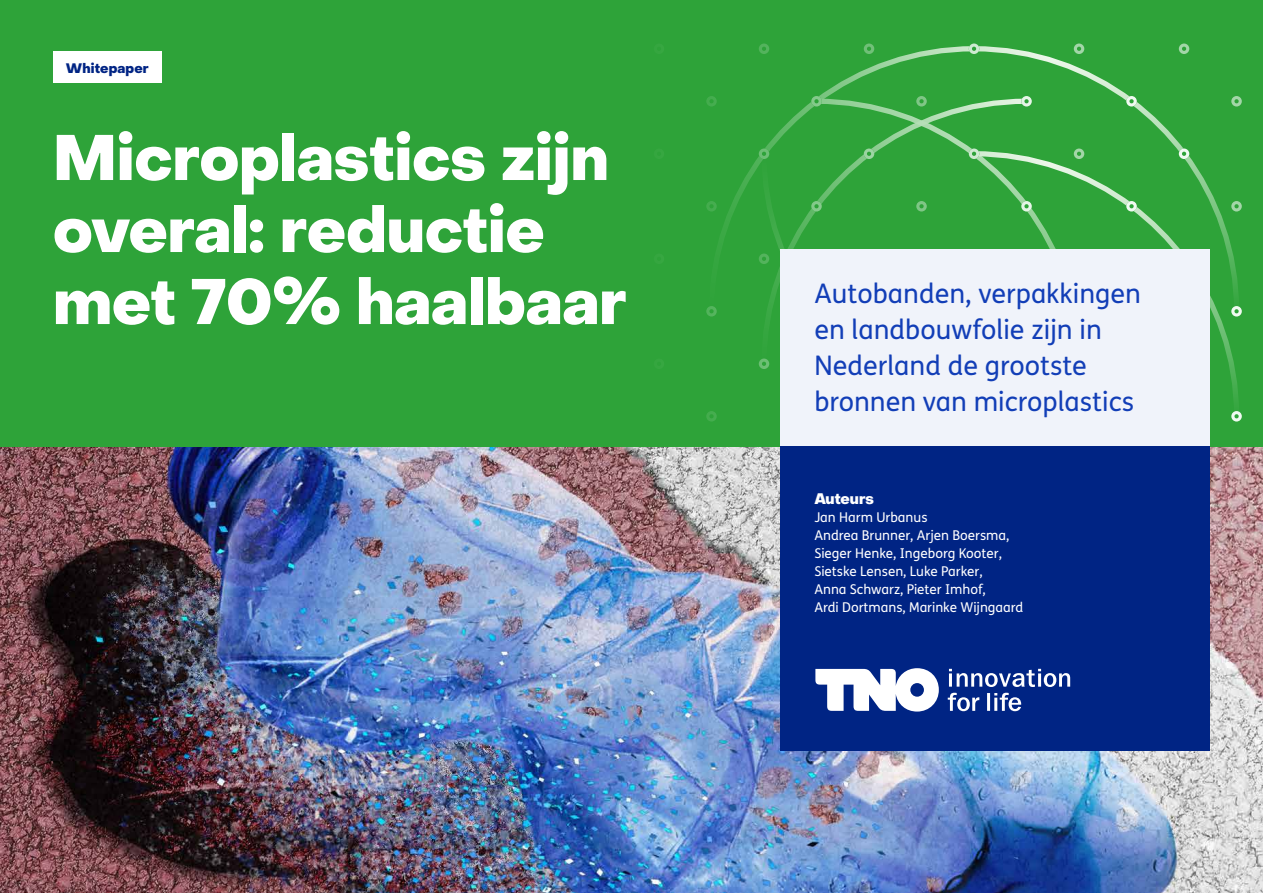
<style>
.page{position:relative;width:1263px;height:893px;background:#fff}
.page>*{position:absolute;margin:0;border:0;box-sizing:border-box;transform-origin:0 0}
.t1{font:800 63px/72px "PP Object Sans";color:#fff}
.t2{font:27px/36px "FS Me Pro";color:#123eb7}
.t3{font:800 15px "PP Object Sans";color:#fff}
.t4{font:13.5px/18px "FS Me Pro";color:#fff}
.t5{font:800 13.5px "PP Object Sans";letter-spacing:.01em;color:#002484}
</style>
<div class="page">
<img style="left:0;top:446px;width:1263px;height:447px">
<div style="left:0;top:0;width:1263px;height:446px;background:#2ea339"></div>
<svg style="left:719px;top:46px;width:250px;height:198px"></svg>
<svg style="left:759px;top:96px;width:52px;height:53px"></svg>
<svg style="left:759px;top:149px;width:52px;height:216px"></svg>
<svg style="left:979px;top:46px;width:211px;height:103px"></svg>
<svg style="left:1084px;top:149px;width:154px;height:254px"></svg>
<svg style="left:811px;top:96px;width:273px;height:153px"></svg>
<svg style="left:759px;top:44px;width:10px;height:10px"></svg>
<svg style="left:864px;top:44px;width:10px;height:10px"></svg>
<svg style="left:969px;top:44px;width:10px;height:10px"></svg>
<svg style="left:1074px;top:44px;width:10px;height:10px"></svg>
<svg style="left:1179px;top:44px;width:10px;height:10px"></svg>
<svg style="left:706px;top:96px;width:11px;height:11px"></svg>
<svg style="left:811px;top:96px;width:11px;height:11px"></svg>
<svg style="left:916px;top:96px;width:11px;height:11px"></svg>
<svg style="left:1021px;top:96px;width:11px;height:11px"></svg>
<svg style="left:1126px;top:96px;width:11px;height:11px"></svg>
<svg style="left:1231px;top:96px;width:11px;height:11px"></svg>
<svg style="left:759px;top:149px;width:10px;height:10px"></svg>
<svg style="left:864px;top:149px;width:10px;height:10px"></svg>
<svg style="left:969px;top:149px;width:10px;height:10px"></svg>
<svg style="left:1074px;top:149px;width:10px;height:10px"></svg>
<svg style="left:1179px;top:149px;width:10px;height:10px"></svg>
<svg style="left:706px;top:201px;width:11px;height:11px"></svg>
<svg style="left:811px;top:201px;width:11px;height:11px"></svg>
<svg style="left:916px;top:201px;width:11px;height:11px"></svg>
<svg style="left:1021px;top:201px;width:11px;height:11px"></svg>
<svg style="left:1126px;top:201px;width:11px;height:11px"></svg>
<svg style="left:1231px;top:201px;width:11px;height:11px"></svg>
<svg style="left:759px;top:254px;width:10px;height:10px"></svg>
<svg style="left:706px;top:306px;width:11px;height:11px"></svg>
<svg style="left:1231px;top:306px;width:11px;height:11px"></svg>
<svg style="left:759px;top:359px;width:10px;height:10px"></svg>
<svg style="left:706px;top:411px;width:11px;height:11px"></svg>
<svg style="left:1231px;top:411px;width:11px;height:11px"></svg>
<div style="left:53px;top:51px;width:109px;height:31px;background:#fff"></div>
<div style="left:780px;top:249px;width:430px;height:197px;background:#f0f3fa"></div>
<div style="left:780px;top:446px;width:430px;height:304px;background:#002484"></div>
<svg style="left:815px;top:668px;width:124px;height:44px"></svg>
<svg style="left:948px;top:693px;width:73px;height:18px"></svg>
<svg style="left:949px;top:669px;width:121px;height:18px"></svg>
<p class="t5" style="left:66px;top:60px;width:84px">Whitepaper</p>
<h1 class="t1" style="left:53px;top:123px;width:575px">Microplastics zijn overal: reductie met 70% haalbaar</h1>
<h2 class="t2" style="left:814px;top:275px;width:328px">Autobanden, verpakkingen en landbouwfolie zijn in<br>Nederland de grootste bronnen van microplastics</h2>
<p class="t3" style="left:814px;top:490px;width:61px">Auteurs</p>
<p class="t4" style="left:814px;top:508px;width:210px">Jan Harm Urbanus<br>Andrea Brunner, Arjen Boersma,<br>Sieger Henke, Ingeborg Kooter,<br>Sietske Lensen, Luke Parker,<br>Anna Schwarz, Pieter Imhof,<br>Ardi Dortmans, Marinke Wijngaard</p>
</div>
